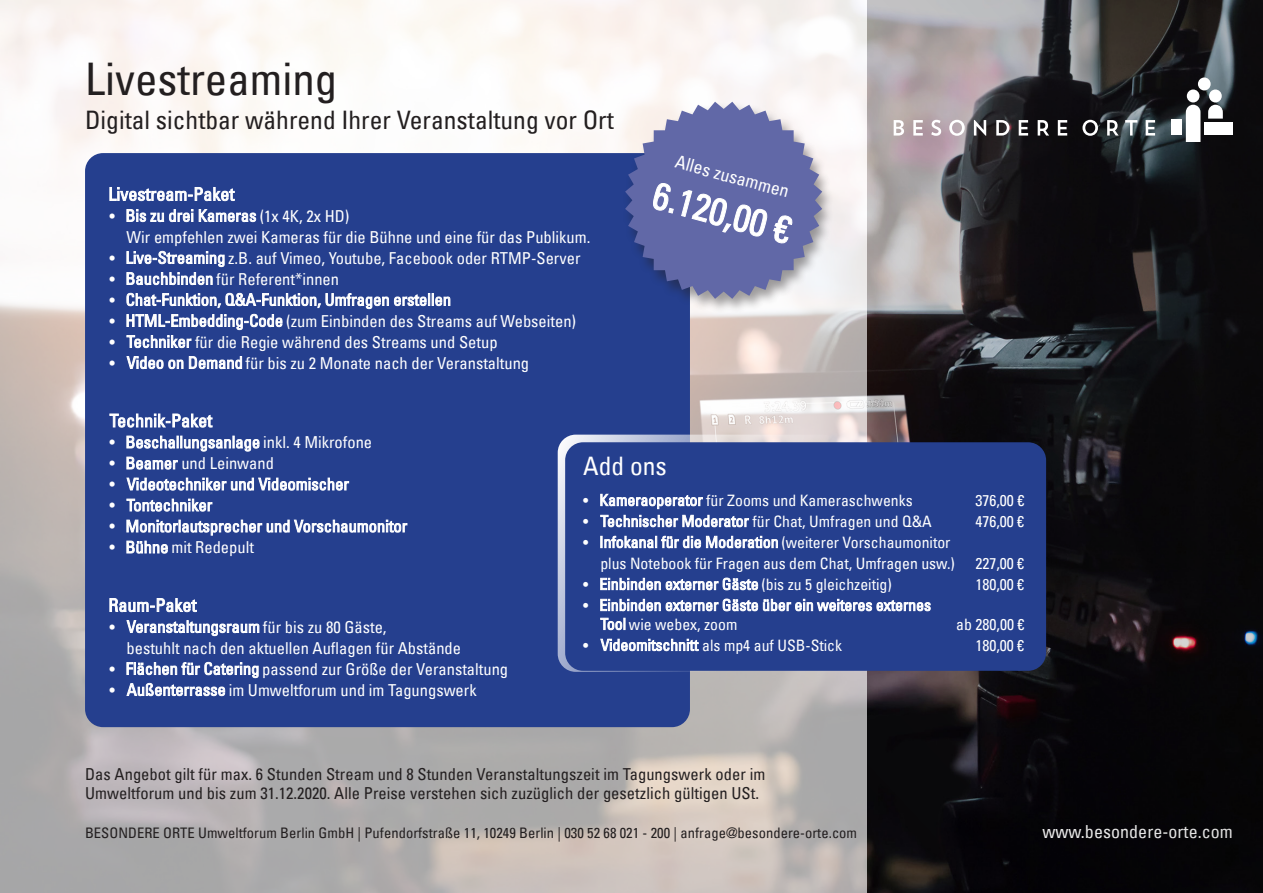
<style>
.page{position:relative;width:1263px;height:893px;background:#fff}
.page>*{position:absolute;margin:0;border:0;box-sizing:border-box;transform-origin:0 0}
.t1{font:condensed 45px "Univers Com 57";color:#231f20}
.t2{font:condensed 25.5px "Univers Com 57";color:#231f20}
.t3{font:condensed 25.5px "Univers Com 57";color:#fff}
.t4{font:condensed 18px "Univers Com 57";letter-spacing:.005em;color:#fff}
.t5{font:condensed 16.5px "Univers Com 57";color:#fff}
.t6{font:condensed 16.5px/19.8px "Univers Com 57";letter-spacing:.005em;color:#231f20}
.t7{font:condensed 15.75px "Univers Com 57";color:#fff}
.t8{font:condensed 14.55px "Univers Com 57";letter-spacing:.005em;color:#231f20}
</style>
<div class="page">
<img style="left:0;top:0;width:867px;height:893px">
<div style="left:85px;top:153px;width:605px;height:574px;background:#253f8e;border-radius:18px"></div>
<svg style="left:109px;top:187px;width:148px;height:36px"></svg>
<svg style="left:126px;top:251px;width:325px;height:97px"></svg>
<svg style="left:126px;top:356px;width:116px;height:14px"></svg>
<svg style="left:109px;top:413px;width:104px;height:15px"></svg>
<svg style="left:126px;top:435px;width:134px;height:35px"></svg>
<svg style="left:126px;top:477px;width:282px;height:77px"></svg>
<svg style="left:109px;top:598px;width:88px;height:15px"></svg>
<svg style="left:126px;top:620px;width:134px;height:17px"></svg>
<svg style="left:126px;top:662px;width:133px;height:35px"></svg>
<svg style="left:558px;top:435px;width:283px;height:237px;background:#cfd1de"></svg>
<svg style="left:867px;top:0;width:396px;height:893px;background:#272528"></svg>
<svg style="left:894px;top:120px;width:10px;height:16px"></svg>
<svg style="left:913px;top:120px;width:10px;height:16px"></svg>
<svg style="left:931px;top:120px;width:10px;height:16px"></svg>
<svg style="left:949px;top:120px;width:16px;height:16px"></svg>
<svg style="left:974px;top:120px;width:12px;height:16px"></svg>
<svg style="left:996px;top:120px;width:13px;height:16px"></svg>
<svg style="left:1019px;top:120px;width:9px;height:16px"></svg>
<svg style="left:1038px;top:120px;width:11px;height:16px"></svg>
<svg style="left:1058px;top:120px;width:9px;height:16px"></svg>
<svg style="left:1082px;top:120px;width:16px;height:16px"></svg>
<svg style="left:1107px;top:120px;width:12px;height:16px"></svg>
<svg style="left:1125px;top:120px;width:12px;height:16px"></svg>
<svg style="left:1146px;top:120px;width:9px;height:16px"></svg>
<svg style="left:1186px;top:105px;width:14px;height:37px"></svg>
<div style="left:1187px;top:90px;width:12px;height:12px;background:#fff;border-radius:50%"></div>
<div style="left:1209px;top:90px;width:13px;height:12px;background:#fff;border-radius:50%"></div>
<div style="left:1198px;top:77px;width:13px;height:13px;background:#fff;border-radius:50%"></div>
<svg style="left:1208px;top:105px;width:15px;height:14px"></svg>
<div style="left:1204px;top:122px;width:29px;height:13px;background:#fff"></div>
<div style="left:1171px;top:119px;width:11px;height:16px;background:#fff"></div>
<div style="left:565px;top:442px;width:481px;height:229px;background:#253f8e;border-radius:18px"></div>
<svg style="left:600px;top:493px;width:178px;height:56px"></svg>
<svg style="left:600px;top:577px;width:158px;height:14px"></svg>
<svg style="left:600px;top:598px;width:331px;height:33px"></svg>
<svg style="left:600px;top:638px;width:99px;height:14px"></svg>
<div style="left:621px;top:101px;width:214px;height:213px;background:#231f20;opacity:.44"></div>
<svg style="left:625px;top:102px;width:197px;height:197px"></svg>
<p class="t1" style="left:85px;top:50px;width:254px">Livestreaming</p>
<p class="t2" style="left:85px;top:104px;width:530px">Digital sichtbar während Ihrer Veranstaltung vor Ort</p>
<p class="t5" style="left:109px;top:206px;width:7px">•</p>
<p class="t5" style="left:260px;top:206px;width:91px">(1x 4K, 2x HD)</p>
<p class="t5" style="left:126px;top:227px;width:465px">Wir empfehlen zwei Kameras für die Bühne und eine für das Publikum.</p>
<p class="t5" style="left:109px;top:248px;width:7px">•</p>
<p class="t5" style="left:228px;top:248px;width:354px">z.B. auf Vimeo, Youtube, Facebook oder RTMP-Server</p>
<p class="t5" style="left:109px;top:269px;width:7px">•</p>
<p class="t5" style="left:216px;top:269px;width:124px">für Referent*innen</p>
<p class="t5" style="left:109px;top:290px;width:7px">•</p>
<p class="t5" style="left:109px;top:311px;width:7px">•</p>
<p class="t5" style="left:286px;top:311px;width:292px">(zum Einbinden des Streams auf Webseiten)</p>
<p class="t5" style="left:109px;top:332px;width:7px">•</p>
<p class="t5" style="left:195px;top:332px;width:304px">für die Regie während des Streams und Setup</p>
<p class="t5" style="left:109px;top:353px;width:7px">•</p>
<p class="t5" style="left:246px;top:353px;width:285px">für bis zu 2 Monate nach der Veranstaltung</p>
<p class="t4" style="left:679px;top:150px;width:118px;rotate:15deg">Alles zusammen</p>
<p class="t5" style="left:109px;top:432px;width:7px">•</p>
<p class="t5" style="left:263px;top:432px;width:111px">inkl. 4 Mikrofone</p>
<p class="t5" style="left:109px;top:453px;width:7px">•</p>
<p class="t5" style="left:181px;top:453px;width:94px">und Leinwand</p>
<p class="t5" style="left:109px;top:474px;width:7px">•</p>
<p class="t5" style="left:109px;top:495px;width:7px">•</p>
<p class="t5" style="left:109px;top:516px;width:7px">•</p>
<p class="t5" style="left:109px;top:537px;width:7px">•</p>
<p class="t5" style="left:171px;top:537px;width:84px">mit Redepult</p>
<p class="t5" style="left:109px;top:617px;width:7px">•</p>
<p class="t5" style="left:263px;top:617px;width:125px">für bis zu 80 Gäste,</p>
<p class="t5" style="left:126px;top:638px;width:336px">bestuhlt nach den aktuellen Auflagen für Abstände</p>
<p class="t5" style="left:109px;top:659px;width:7px">•</p>
<p class="t5" style="left:262px;top:659px;width:247px">passend zur Größe der Veranstaltung</p>
<p class="t5" style="left:109px;top:680px;width:7px">•</p>
<p class="t5" style="left:229px;top:680px;width:249px">im Umweltforum und im Tagungswerk</p>
<p class="t3" style="left:583px;top:449px;width:85px">Add ons</p>
<p class="t7" style="left:583px;top:490px;width:7px">•</p>
<p class="t7" style="left:706px;top:490px;width:208px">für Zooms und Kameraschwenks</p>
<p class="t7" style="left:975px;top:490px;width:50px">376,00 €</p>
<p class="t7" style="left:583px;top:511px;width:7px">•</p>
<p class="t7" style="left:752px;top:511px;width:181px">für Chat, Umfragen und Q&amp;A</p>
<p class="t7" style="left:975px;top:511px;width:50px">476,00 €</p>
<p class="t7" style="left:583px;top:532px;width:7px">•</p>
<p class="t7" style="left:781px;top:532px;width:171px">(weiterer Vorschaumonitor</p>
<p class="t7" style="left:600px;top:553px;width:356px">plus Notebook für Fragen aus dem Chat, Umfragen usw.)</p>
<p class="t7" style="left:975px;top:553px;width:50px">227,00 €</p>
<p class="t7" style="left:583px;top:574px;width:7px">•</p>
<p class="t7" style="left:761px;top:574px;width:132px">(bis zu 5 gleichzeitig)</p>
<p class="t7" style="left:975px;top:574px;width:50px">180,00 €</p>
<p class="t7" style="left:583px;top:595px;width:7px">•</p>
<p class="t7" style="left:629px;top:614px;width:110px">wie webex, zoom</p>
<p class="t7" style="left:956px;top:614px;width:70px">ab 280,00 €</p>
<p class="t7" style="left:583px;top:635px;width:7px">•</p>
<p class="t7" style="left:702px;top:635px;width:141px">als mp4 auf USB-Stick</p>
<p class="t7" style="left:975px;top:635px;width:50px">180,00 €</p>
<p class="t6" style="left:85px;top:763px;width:682px">Das Angebot gilt für max. 6 Stunden Stream und 8 Stunden Veranstaltungszeit im Tagungswerk oder im<br>Umweltforum und bis zum 31.12.2020. Alle Preise verstehen sich zuzüglich der gesetzlich gültigen USt.</p>
<p class="t8" style="left:85px;top:824px;width:774px">BESONDERE ORTE Umweltforum Berlin GmbH | Pufendorfstraße 11, 10249 Berlin | 030 52 68 021 - 200 | anfrage@besondere-orte.com</p>
<p class="t4" style="left:1042px;top:820px;width:192px">www.besondere-orte.com</p>
</div>
